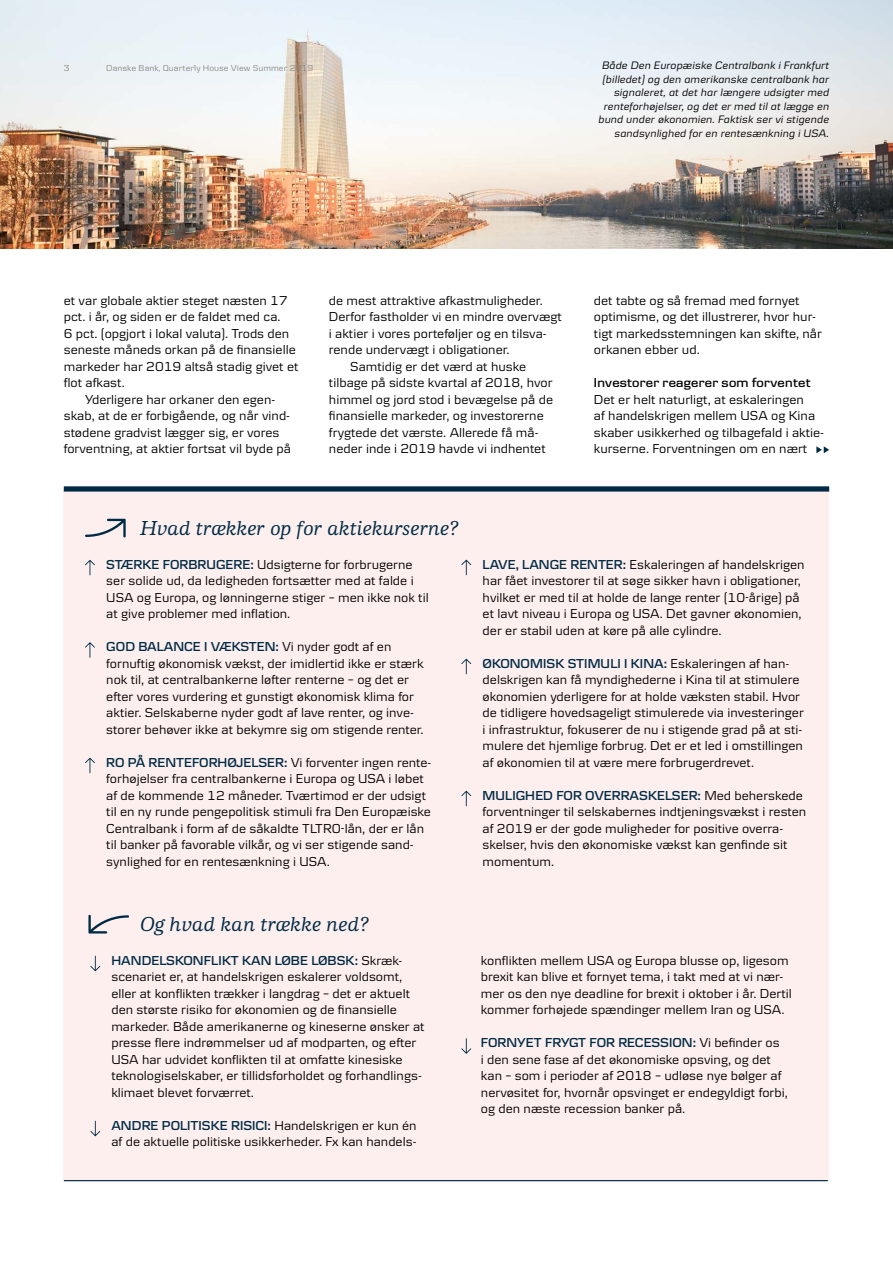
<style>
.page{position:relative;width:893px;height:1263px;background:#fff}
.page>*{position:absolute;margin:0;border:0;box-sizing:border-box;transform-origin:0 0}
.t1{font:italic 500 21px "Danske Human";color:#002a45}
.t2{font:13.5px/16.5px "Danske Textv 2";color:#000}
.t3{font:600 13.5px "Danske Headline";letter-spacing:.02em;color:#000}
.t4{font:italic 11.25px/13.5px "Danske Textv 2";letter-spacing:.01em;color:#000;text-align:right}
.t5{font:9px "Danske Text";letter-spacing:.005em;color:#8c8c88}
.s1{font-weight:600;color:#002a45}
</style>
<div class="page">
<img style="left:0;top:0;width:893px;height:249px">
<svg style="left:816px;top:446px;width:13px;height:7px"></svg>
<div style="left:64px;top:489px;width:765px;height:692px;background:#fdefee"></div>
<hr style="left:64px;top:1180px;width:764px;height:1px;background:#002a45">
<div style="left:64px;top:486px;width:765px;height:6px;background:#002a45"></div>
<svg style="left:85px;top:560px;width:10px;height:15px"></svg>
<svg style="left:461px;top:560px;width:10px;height:15px"></svg>
<svg style="left:85px;top:642px;width:10px;height:16px"></svg>
<svg style="left:461px;top:659px;width:10px;height:15px"></svg>
<svg style="left:461px;top:791px;width:10px;height:15px"></svg>
<svg style="left:85px;top:758px;width:10px;height:15px"></svg>
<svg style="left:90px;top:956px;width:10px;height:15px"></svg>
<svg style="left:461px;top:1038px;width:10px;height:16px"></svg>
<svg style="left:90px;top:1121px;width:10px;height:15px"></svg>
<svg style="left:85px;top:519px;width:41px;height:18px"></svg>
<svg style="left:88px;top:915px;width:41px;height:18px"></svg>
<p class="t5" style="left:64px;top:63px;width:7px">3</p>
<p class="t5" style="left:106px;top:63px;width:209px">Danske Bank, Quarterly House View Summer 2019</p>
<p class="t4" style="left:599px;top:58px;width:232px">Både Den Europæiske Centralbank i Frankfurt (billedet) og den amerikanske centralbank har signaleret, at det har længere udsigter med renteforhøjelser, og det er med til at lægge en bund under økonomien. Faktisk ser vi stigende sandsynlighed for en rentesænkning i USA.</p>
<p class="t2" style="left:64px;top:292px;width:225px">et var globale aktier steget næsten 17</p>
<p class="t2" style="left:64px;top:308px;width:218px">pct. i år, og siden er de faldet med ca.</p>
<p class="t2" style="left:64px;top:325px;width:227px">6 pct. (opgjort i lokal valuta). Trods den</p>
<p class="t2" style="left:64px;top:341px;width:233px">seneste måneds orkan på de finansielle</p>
<p class="t2" style="left:64px;top:358px;width:236px">markeder har 2019 altså stadig givet et</p>
<p class="t2" style="left:64px;top:374px;width:63px">flot afkast.</p>
<p class="t2" style="left:85px;top:391px;width:192px">Yderligere har orkaner den egen-</p>
<p class="t2" style="left:64px;top:407px;width:228px">skab, at de er forbigående, og når vind-</p>
<p class="t2" style="left:64px;top:424px;width:217px">stødene gradvist lægger sig, er vores</p>
<p class="t2" style="left:64px;top:440px;width:229px">forventning, at aktier fortsat vil byde på</p>
<p class="t2" style="left:329px;top:292px;width:215px">de mest attraktive afkastmuligheder.</p>
<p class="t2" style="left:329px;top:308px;width:235px">Derfor fastholder vi en mindre overvægt</p>
<p class="t2" style="left:329px;top:325px;width:219px">i aktier i vores porteføljer og en tilsva-</p>
<p class="t2" style="left:329px;top:341px;width:182px">rende undervægt i obligationer.</p>
<p class="t2" style="left:350px;top:358px;width:178px">Samtidig er det værd at huske</p>
<p class="t2" style="left:329px;top:374px;width:225px">tilbage på sidste kvartal af 2018, hvor</p>
<p class="t2" style="left:329px;top:391px;width:226px">himmel og jord stod i bevægelse på de</p>
<p class="t2" style="left:329px;top:407px;width:216px">finansielle markeder, og investorerne</p>
<p class="t2" style="left:329px;top:424px;width:211px">frygtede det værste. Allerede få må-</p>
<p class="t2" style="left:329px;top:440px;width:218px">neder inde i 2019 havde vi indhentet</p>
<h1 class="t1" style="left:140px;top:516px;width:319px">Hvad trækker op for aktiekurserne?</h1>
<p class="t2" style="left:594px;top:292px;width:230px">det tabte og så fremad med fornyet optimisme, og det illustrerer, hvor hur&shy;tigt markedsstemningen kan skifte, når orkanen ebber ud.</p>
<p class="t3" style="left:594px;top:375px;width:218px">Investorer reagerer som forventet</p>
<p class="t2" style="left:594px;top:391px;width:232px">Det er helt naturligt, at eskaleringen<br>af handelskrigen mellem USA og Kina skaber usikkerhed og tilbagefald i aktie&shy;kurserne. Forventningen om en nært</p>
<p class="t2" style="left:106px;top:556px;width:324px"><span class="s1">STÆRKE FORBRUGERE:</span> Udsigterne for forbrugerne ser solide ud, da ledigheden fortsætter med at falde i USA og Europa, og lønningerne stiger – men ikke nok til at give problemer med inflation.</p>
<p class="t2" style="left:106px;top:638px;width:319px"><span class="s1">GOD BALANCE I VÆKSTEN:</span> Vi nyder godt af en fornuftig økonomisk vækst, der imidlertid ikke er stærk nok til, at centralbankerne løfter renterne – og det er efter vores vurdering et gunstigt økonomisk klima for aktier. Selskaberne nyder godt af lave renter, og inve&shy;storer behøver ikke at bekymre sig om stigende renter.</p>
<p class="t2" style="left:106px;top:754px;width:327px"><span class="s1">RO PÅ RENTEFORHØJELSER:</span> Vi forventer ingen rente&shy;forhøjelser fra centralbankerne i Europa og USA i løbet af de kommende 12 måneder. Tværtimod er der udsigt til en ny runde pengepolitisk stimuli fra Den Europæiske Centralbank i form af de såkaldte TLTRO-lån, der er lån til banker på favorable vilkår, og vi ser stigende sand&shy;synlighed for en rentesænkning i USA.</p>
<h1 class="t1" style="left:140px;top:912px;width:230px">Og hvad kan trække ned?</h1>
<p class="t2" style="left:111px;top:952px;width:315px"><span class="s1">HANDELSKONFLIKT KAN LØBE LØBSK:</span> Skræk&shy;scenariet er, at handelskrigen eskalerer voldsomt, eller at konflikten trækker i langdrag – det er aktuelt den største risiko for økonomien og de finansielle markeder. Både amerikanerne og kineserne ønsker at presse flere indrømmelser ud af modparten, og efter USA har udvidet konflikten til at omfatte kinesiske teknologiselskaber, er tillidsforholdet og forhandlings&shy;klimaet blevet forværret.</p>
<p class="t2" style="left:111px;top:1117px;width:307px"><span class="s1">ANDRE POLITISKE RISICI:</span> Handelskrigen er kun én af de aktuelle politiske usikkerheder. Fx kan handels-</p>
<p class="t2" style="left:483px;top:556px;width:324px"><span class="s1">LAVE, LANGE RENTER:</span> Eskaleringen af handelskrigen har fået investorer til at søge sikker havn i obligationer, hvilket er med til at holde de lange renter (10-årige) på et lavt niveau i Europa og USA. Det gavner økonomien, der er stabil uden at køre på alle cylindre.</p>
<p class="t2" style="left:483px;top:655px;width:323px"><span class="s1">ØKONOMISK STIMULI I KINA:</span> Eskaleringen af han&shy;delskrigen kan få myndighederne i Kina til at stimulere økonomien yderligere for at holde væksten stabil. Hvor de tidligere hovedsageligt stimulerede via investeringer i infrastruktur, fokuserer de nu i stigende grad på at sti&shy;mulere det hjemlige forbrug. Det er et led i omstillingen af økonomien til at være mere forbrugerdrevet.</p>
<p class="t2" style="left:483px;top:787px;width:325px"><span class="s1">MULIGHED FOR OVERRASKELSER:</span> Med beherskede forventninger til selskabernes indtjeningsvækst i resten af 2019 er der gode muligheder for positive overra&shy;skelser, hvis den økonomiske vækst kan genfinde sit momentum.</p>
<p class="t2" style="left:481px;top:952px;width:312px">konflikten mellem USA og Europa blusse op, ligesom brexit kan blive et fornyet tema, i takt med at vi nær&shy;mer os den nye deadline for brexit i oktober i år. Dertil kommer forhøjede spændinger mellem Iran og USA.</p>
<p class="t2" style="left:481px;top:1034px;width:308px"><span class="s1">FORNYET FRYGT FOR RECESSION:</span> Vi befinder os<br>i den sene fase af det økonomiske opsving, og det kan – som i perioder af 2018 – udløse nye bølger af nervøsitet for, hvornår opsvinget er endegyldigt forbi, og den næste recession banker på.</p>
</div>
